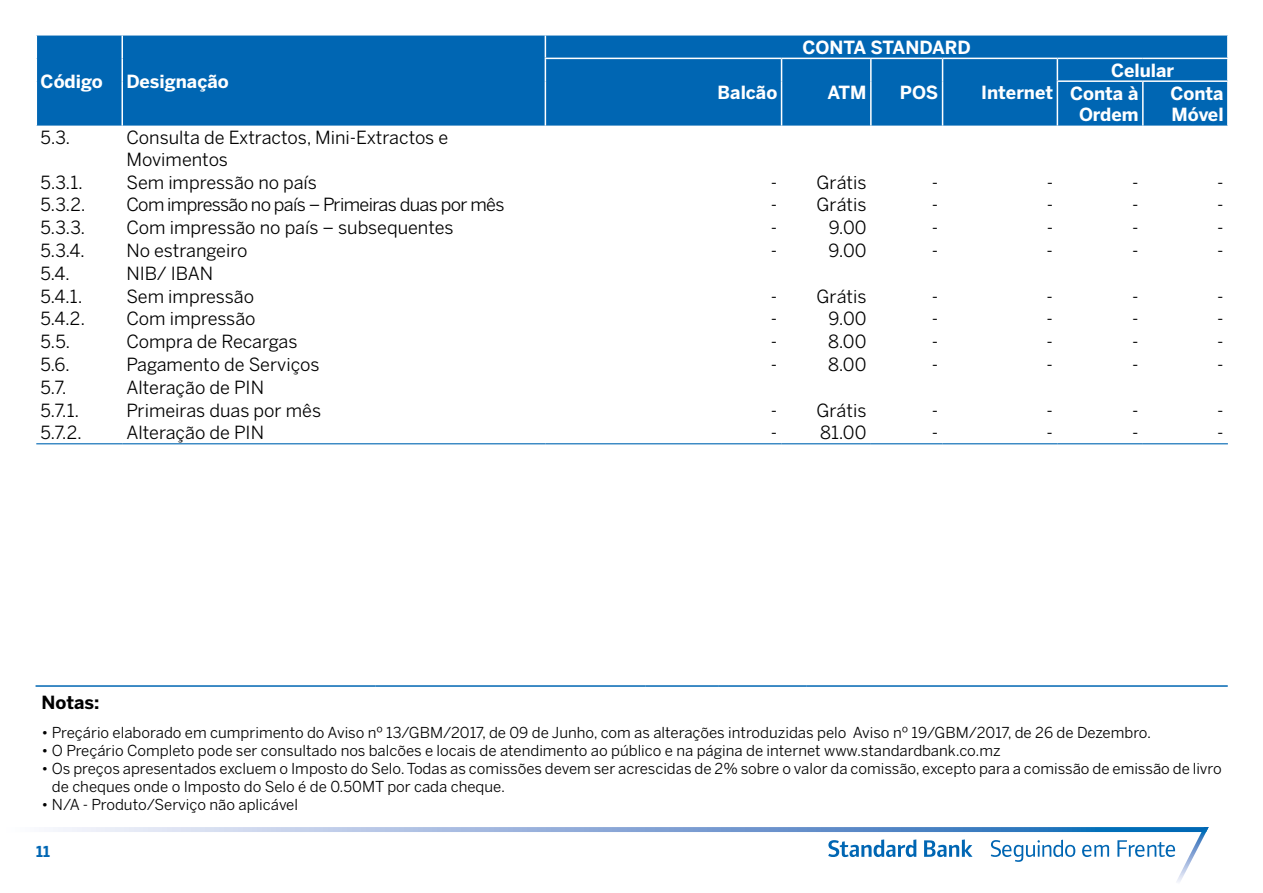
<style>
.page{position:relative;width:1263px;height:893px;background:#fff}
.page>*{position:absolute;margin:0;border:0;box-sizing:border-box;transform-origin:0 0}
.t1{font:18px/21.6px "Benton Sans";color:#000}
.t2{font:700 18px/21.6px "Benton Sans";color:#fff}
.t3{font:18px "Benton Sans";letter-spacing:-.035em;color:#000}
.t4{font:700 18px "Benton Sans";color:#000}
.t5{font:15px/18px "Benton Sans";color:#000}
.t6{font:700 15px "Benton Sans";color:#0066b3}
</style>
<div class="page">
<svg style="left:53px;top:827px;width:1156px;height:55px"></svg>
<hr style="left:36px;top:685px;width:340px;height:2px;background:#0066b3">
<hr style="left:376px;top:685px;width:270px;height:2px;background:#0066b3">
<hr style="left:646px;top:685px;width:72px;height:2px;background:#0066b3">
<hr style="left:718px;top:685px;width:88px;height:2px;background:#0066b3">
<hr style="left:806px;top:685px;width:422px;height:2px;background:#0066b3">
<div style="left:37px;top:36px;width:1190px;height:90px;background:#0066b3"></div>
<hr style="left:121px;top:36px;width:2px;height:22px;background:#fff">
<hr style="left:121px;top:58px;width:2px;height:23px;background:#fff">
<hr style="left:121px;top:81px;width:2px;height:45px;background:#fff">
<svg style="left:545px;top:36px;width:1px;height:45px"></svg>
<hr style="left:545px;top:81px;width:1px;height:45px;background:#fff">
<svg style="left:781px;top:59px;width:1px;height:22px"></svg>
<hr style="left:781px;top:81px;width:1px;height:45px;background:#fff">
<hr style="left:870px;top:59px;width:2px;height:22px;background:#fff">
<hr style="left:870px;top:81px;width:2px;height:45px;background:#fff">
<svg style="left:942px;top:59px;width:1px;height:22px"></svg>
<hr style="left:942px;top:81px;width:1px;height:45px;background:#fff">
<svg style="left:1057px;top:59px;width:1px;height:21px"></svg>
<hr style="left:1057px;top:82px;width:1px;height:44px;background:#fff">
<hr style="left:1142px;top:82px;width:1px;height:44px;background:#fff">
<hr style="left:36px;top:443px;width:86px;height:1px;background:#0066b3">
<hr style="left:122px;top:443px;width:423px;height:1px;background:#0066b3">
<hr style="left:545px;top:443px;width:236px;height:1px;background:#0066b3">
<hr style="left:781px;top:443px;width:90px;height:1px;background:#0066b3">
<hr style="left:871px;top:443px;width:71px;height:1px;background:#0066b3">
<hr style="left:942px;top:443px;width:115px;height:1px;background:#0066b3">
<hr style="left:1057px;top:443px;width:86px;height:1px;background:#0066b3">
<hr style="left:1143px;top:443px;width:85px;height:1px;background:#0066b3">
<hr style="left:1057px;top:80px;width:86px;height:2px;background:#fff">
<hr style="left:1143px;top:80px;width:86px;height:2px;background:#fff">
<hr style="left:545px;top:58px;width:236px;height:1px;background:#fff">
<hr style="left:781px;top:58px;width:90px;height:1px;background:#fff">
<hr style="left:871px;top:58px;width:71px;height:1px;background:#fff">
<hr style="left:942px;top:58px;width:115px;height:1px;background:#fff">
<hr style="left:1057px;top:58px;width:86px;height:1px;background:#fff">
<hr style="left:1143px;top:58px;width:86px;height:1px;background:#fff">
<p class="t2" style="left:41px;top:70px;width:64px">Código</p>
<p class="t2" style="left:126px;top:70px;width:104px">Designação</p>
<p class="t2" style="left:802px;top:37px;width:170px">CONTA STANDARD</p>
<p class="t2" style="left:718px;top:82px;width:61px">Balcão</p>
<p class="t2" style="left:827px;top:82px;width:41px">ATM</p>
<p class="t2" style="left:900px;top:82px;width:40px">POS</p>
<p class="t2" style="left:981px;top:82px;width:73px">Internet</p>
<p class="t2" style="left:1111px;top:59px;width:65px">Celular</p>
<p class="t2" style="left:1070px;top:82px;width:70px">Conta à</p>
<p class="t2" style="left:1079px;top:104px;width:61px">Ordem</p>
<p class="t2" style="left:1170px;top:82px;width:55px">Conta<br>Móvel</p>
<p class="t1" style="left:41px;top:127px;width:31px">5.3.</p>
<p class="t1" style="left:126px;top:127px;width:323px">Consulta de Extractos, Mini-Extractos e<br>Movimentos</p>
<p class="t1" style="left:41px;top:171px;width:44px">5.3.1.</p>
<p class="t1" style="left:126px;top:171px;width:192px">Sem impressão no país</p>
<p class="t1" style="left:771px;top:171px;width:97px">- Grátis</p>
<p class="t1" style="left:932px;top:171px;width:8px">-</p>
<p class="t1" style="left:1047px;top:171px;width:8px">-</p>
<p class="t1" style="left:1132px;top:171px;width:8px">-</p>
<p class="t1" style="left:1217px;top:171px;width:8px">-</p>
<p class="t1" style="left:41px;top:194px;width:47px">5.3.2.</p>
<p class="t3" style="left:126px;top:194px;width:380px">Com impressão no país – Primeiras duas por mês</p>
<p class="t1" style="left:771px;top:194px;width:97px">- Grátis</p>
<p class="t1" style="left:932px;top:194px;width:8px">-</p>
<p class="t1" style="left:1047px;top:194px;width:8px">-</p>
<p class="t1" style="left:1132px;top:194px;width:8px">-</p>
<p class="t1" style="left:1217px;top:194px;width:8px">-</p>
<p class="t1" style="left:40px;top:217px;width:46px">5.3.3.</p>
<p class="t1" style="left:126px;top:217px;width:329px">Com impressão no país – subsequentes</p>
<p class="t1" style="left:771px;top:217px;width:8px">-</p>
<p class="t1" style="left:829px;top:217px;width:39px">9.00</p>
<p class="t1" style="left:932px;top:217px;width:8px">-</p>
<p class="t1" style="left:1047px;top:217px;width:8px">-</p>
<p class="t1" style="left:1132px;top:217px;width:8px">-</p>
<p class="t1" style="left:1217px;top:217px;width:8px">-</p>
<p class="t1" style="left:40px;top:239px;width:46px">5.3.4.</p>
<p class="t1" style="left:126px;top:239px;width:122px">No estrangeiro</p>
<p class="t1" style="left:771px;top:239px;width:8px">-</p>
<p class="t1" style="left:829px;top:239px;width:39px">9.00</p>
<p class="t1" style="left:932px;top:239px;width:8px">-</p>
<p class="t1" style="left:1047px;top:239px;width:8px">-</p>
<p class="t1" style="left:1132px;top:239px;width:8px">-</p>
<p class="t1" style="left:1217px;top:239px;width:8px">-</p>
<p class="t1" style="left:40px;top:262px;width:31px">5.4.</p>
<p class="t1" style="left:126px;top:262px;width:88px">NIB/ IBAN</p>
<p class="t1" style="left:40px;top:285px;width:44px">5.4.1.</p>
<p class="t1" style="left:126px;top:285px;width:129px">Sem impressão</p>
<p class="t1" style="left:771px;top:285px;width:97px">- Grátis</p>
<p class="t1" style="left:932px;top:285px;width:8px">-</p>
<p class="t1" style="left:1046px;top:285px;width:8px">-</p>
<p class="t1" style="left:1132px;top:285px;width:8px">-</p>
<p class="t1" style="left:1217px;top:285px;width:8px">-</p>
<p class="t1" style="left:40px;top:308px;width:46px">5.4.2.</p>
<p class="t1" style="left:126px;top:308px;width:131px">Com impressão</p>
<p class="t1" style="left:771px;top:308px;width:8px">-</p>
<p class="t1" style="left:829px;top:308px;width:39px">9.00</p>
<p class="t1" style="left:932px;top:308px;width:8px">-</p>
<p class="t1" style="left:1046px;top:308px;width:8px">-</p>
<p class="t1" style="left:1132px;top:308px;width:8px">-</p>
<p class="t1" style="left:1217px;top:308px;width:8px">-</p>
<p class="t1" style="left:40px;top:331px;width:31px">5.5.</p>
<p class="t1" style="left:126px;top:331px;width:173px">Compra de Recargas</p>
<p class="t1" style="left:771px;top:331px;width:8px">-</p>
<p class="t1" style="left:828px;top:331px;width:40px">8.00</p>
<p class="t1" style="left:932px;top:331px;width:8px">-</p>
<p class="t1" style="left:1046px;top:331px;width:8px">-</p>
<p class="t1" style="left:1132px;top:331px;width:8px">-</p>
<p class="t1" style="left:1217px;top:331px;width:8px">-</p>
<p class="t1" style="left:40px;top:353px;width:31px">5.6.</p>
<p class="t1" style="left:126px;top:353px;width:195px">Pagamento de Serviços</p>
<p class="t1" style="left:771px;top:353px;width:8px">-</p>
<p class="t1" style="left:828px;top:353px;width:40px">8.00</p>
<p class="t1" style="left:932px;top:353px;width:8px">-</p>
<p class="t1" style="left:1046px;top:353px;width:8px">-</p>
<p class="t1" style="left:1132px;top:353px;width:8px">-</p>
<p class="t1" style="left:1217px;top:353px;width:8px">-</p>
<p class="t1" style="left:40px;top:376px;width:28px">5.7.</p>
<p class="t1" style="left:126px;top:376px;width:139px">Alteração de PIN</p>
<p class="t1" style="left:40px;top:399px;width:40px">5.7.1.</p>
<p class="t1" style="left:126px;top:399px;width:196px">Primeiras duas por mês</p>
<p class="t1" style="left:771px;top:399px;width:97px">- Grátis</p>
<p class="t1" style="left:932px;top:399px;width:8px">-</p>
<p class="t1" style="left:1046px;top:399px;width:8px">-</p>
<p class="t1" style="left:1132px;top:399px;width:8px">-</p>
<p class="t1" style="left:1217px;top:399px;width:8px">-</p>
<p class="t1" style="left:40px;top:422px;width:43px">5.7.2.</p>
<p class="t1" style="left:126px;top:422px;width:139px">Alteração de PIN</p>
<p class="t1" style="left:771px;top:422px;width:97px">- 81.00</p>
<p class="t1" style="left:932px;top:422px;width:8px">-</p>
<p class="t1" style="left:1046px;top:422px;width:8px">-</p>
<p class="t1" style="left:1132px;top:422px;width:8px">-</p>
<p class="t1" style="left:1217px;top:422px;width:8px">-</p>
<p class="t4" style="left:42px;top:691px;width:59px">Notas:</p>
<p class="t5" style="left:42px;top:723px;width:1111px">• Preçário elaborado em cumprimento do Aviso nº 13/GBM/2017, de 09 de Junho, com as alterações introduzidas pelo Aviso nº 19/GBM/2017, de 26 de Dezembro.</p>
<p class="t5" style="left:42px;top:741px;width:961px">• O Preçário Completo pode ser consultado nos balcões e locais de atendimento ao público e na página de internet www.standardbank.co.mz</p>
<p class="t5" style="left:52px;top:759px;width:1171px;text-indent:-10px">• Os preços apresentados excluem o Imposto do Selo. Todas as comissões devem ser acrescidas de 2% sobre o valor da comissão, excepto para a comissão de emissão de livro de cheques onde o Imposto do Selo é de 0.50MT por cada cheque.</p>
<p class="t5" style="left:42px;top:795px;width:258px">• N/A - Produto/Serviço não aplicável</p>
<p class="t6" style="left:36px;top:843px;width:15px">11</p>
</div>
